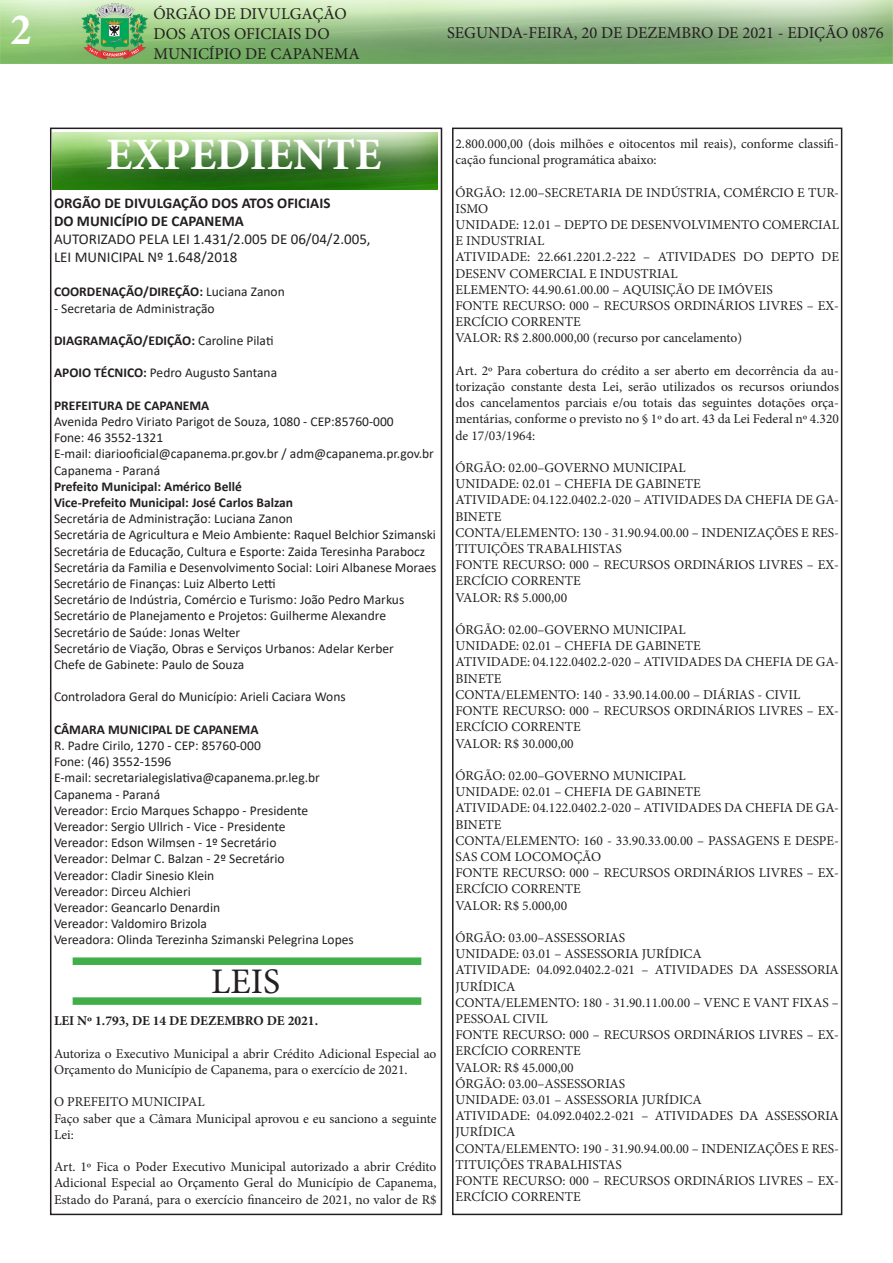
<style>
.page{position:relative;width:893px;height:1263px;background:#fff}
.page>*{position:absolute;margin:0;border:0;box-sizing:border-box;transform-origin:0 0}
.t1{font:700 45px "Minion Pro";color:#fff}
.t2{font:700 condensed 45px "Minion Pro";color:#fff}
.t3{font:36px "Minion Pro";color:#231f20}
.t4{font:16.5px/19.8px "Minion Pro";color:#231f20}
.t5{font:15px "Calibri";color:#231f20}
.t6{font:700 15px "Calibri";color:#231f20}
.t7{font:13.5px/16.2px "Minion Pro";color:#231f20}
.t8{font:13.5px "Calibri";color:#231f20}
.t9{font:700 13.5px "Calibri";color:#231f20}
.t10{font:700 13.5px "Minion Pro";color:#231f20}
.s1{font-weight:400}
.s2{font-weight:700}
</style>
<div class="page">
<div style="left:50px;top:128px;width:392px;height:1087px;border:2px solid #231f20"></div>
<img style="left:0;top:0;width:893px;height:64px">
<div style="left:452px;top:128px;width:390px;height:1087px;border:2px solid #231f20"></div>
<img style="left:53px;top:132px;width:384px;height:58px">
<div style="left:73px;top:957px;width:348px;height:8px;background:#40ae49"></div>
<div style="left:73px;top:997px;width:348px;height:8px;background:#40ae49"></div>
<h1 class="t2" style="left:11px;top:-1px;width:22px">2</h1>
<p class="t4" style="left:153px;top:4px;width:208px">ÓRGÃO DE DIVULGAÇÃO<br>DOS ATOS OFICIAIS DO<br>MUNICÍPIO DE CAPANEMA</p>
<p class="t4" style="left:447px;top:23px;width:438px">SEGUNDA-FEIRA, 20 DE DEZEMBRO DE 2021 - EDIÇÃO 0876</p>
<p class="t1" style="left:106px;top:123px;width:277px">EXPEDIENTE</p>
<p class="t6" style="left:54px;top:193px;width:278px">ORGÃO DE DIVULGAÇÃO DOS ATOS OFICIAIS</p>
<p class="t6" style="left:54px;top:211px;width:191px">DO MUNICÍPIO DE CAPANEMA</p>
<p class="t5" style="left:54px;top:229px;width:318px">AUTORIZADO PELA LEI 1.431/2.005 DE 06/04/2.005,</p>
<p class="t5" style="left:54px;top:247px;width:185px">LEI MUNICIPAL Nº 1.648/2018</p>
<p class="t9" style="left:54px;top:282px;width:232px">COORDENAÇÃO/DIREÇÃO: <span class="s1">Luciana Zanon</span></p>
<p class="t8" style="left:54px;top:299px;width:162px">- Secretaria de Administração</p>
<p class="t9" style="left:54px;top:331px;width:221px">DIAGRAMAÇÃO/EDIÇÃO: <span class="s1">Caroline Pilati</span></p>
<p class="t8" style="left:54px;top:363px;width:225px"><span class="s2">APOIO TÉCNICO:</span> Pedro Augusto Santana</p>
<p class="t9" style="left:54px;top:396px;width:157px">PREFEITURA DE CAPANEMA</p>
<p class="t8" style="left:54px;top:412px;width:341px">Avenida Pedro Viriato Parigot de Souza, 1080 - CEP:85760-000</p>
<p class="t8" style="left:54px;top:428px;width:111px">Fone: 46 3552-1321</p>
<p class="t8" style="left:54px;top:444px;width:381px">E-mail: diariooficial@capanema.pr.gov.br / adm@capanema.pr.gov.br</p>
<p class="t8" style="left:54px;top:461px;width:108px">Capanema - Paraná</p>
<p class="t9" style="left:54px;top:477px;width:189px">Prefeito Municipal: Américo Bellé</p>
<p class="t9" style="left:54px;top:493px;width:241px">Vice-Prefeito Municipal: José Carlos Balzan</p>
<p class="t8" style="left:54px;top:509px;width:240px">Secretária de Administração: Luciana Zanon</p>
<p class="t8" style="left:54px;top:525px;width:384px">Secretária de Agricultura e Meio Ambiente: Raquel Belchior Szimanski</p>
<p class="t8" style="left:54px;top:542px;width:373px">Secretária de Educação, Cultura e Esporte: Zaida Teresinha Parabocz</p>
<p class="t8" style="left:54px;top:558px;width:384px">Secretária da Familia e Desenvolvimento Social: Loiri Albanese Moraes</p>
<p class="t8" style="left:54px;top:574px;width:223px">Secretário de Finanças: Luiz Alberto Letti</p>
<p class="t8" style="left:54px;top:590px;width:352px">Secretário de Indústria, Comércio e Turismo: João Pedro Markus</p>
<p class="t8" style="left:54px;top:606px;width:334px">Secretário de Planejamento e Projetos: Guilherme Alexandre</p>
<p class="t8" style="left:54px;top:623px;width:188px">Secretário de Saúde: Jonas Welter</p>
<p class="t8" style="left:54px;top:639px;width:341px">Secretário de Viação, Obras e Serviços Urbanos: Adelar Kerber</p>
<p class="t8" style="left:54px;top:655px;width:192px">Chefe de Gabinete: Paulo de Souza</p>
<p class="t8" style="left:54px;top:687px;width:293px">Controladora Geral do Município: Arieli Caciara Wons</p>
<p class="t9" style="left:54px;top:720px;width:206px">CÂMARA MUNICIPAL DE CAPANEMA</p>
<p class="t8" style="left:54px;top:736px;width:208px">R. Padre Cirilo, 1270 - CEP: 85760-000</p>
<p class="t8" style="left:54px;top:752px;width:119px">Fone: (46) 3552-1596</p>
<p class="t8" style="left:54px;top:768px;width:267px">E-mail: secretarialegislativa@capanema.pr.leg.br</p>
<p class="t8" style="left:54px;top:785px;width:108px">Capanema - Paraná</p>
<p class="t8" style="left:54px;top:801px;width:256px">Vereador: Ercio Marques Schappo - Presidente</p>
<p class="t8" style="left:54px;top:817px;width:233px">Vereador: Sergio Ullrich - Vice - Presidente</p>
<p class="t8" style="left:54px;top:833px;width:224px">Vereador: Edson Wilmsen - 1º Secretário</p>
<p class="t8" style="left:54px;top:849px;width:232px">Vereador: Delmar C. Balzan - 2º Secretário</p>
<p class="t8" style="left:54px;top:866px;width:162px">Vereador: Cladir Sinesio Klein</p>
<p class="t8" style="left:54px;top:882px;width:138px">Vereador: Dirceu Alchieri</p>
<p class="t8" style="left:54px;top:898px;width:168px">Vereador: Geancarlo Denardin</p>
<p class="t8" style="left:54px;top:914px;width:155px">Vereador: Valdomiro Brizola</p>
<p class="t8" style="left:54px;top:930px;width:301px">Vereadora: Olinda Terezinha Szimanski Pelegrina Lopes</p>
<p class="t3" style="left:211px;top:957px;width:71px">LEIS</p>
<p class="t10" style="left:54px;top:1011px;width:266px">LEI Nº 1.793, DE 14 DE DEZEMBRO DE 2021.</p>
<p class="t7" style="left:54px;top:1045px;width:384px">Autoriza o Executivo Municipal a abrir Crédito Adicional Especial ao<br>Orçamento do Município de Capanema, para o exercício de 2021.</p>
<p class="t7" style="left:54px;top:1094px;width:152px">O PREFEITO MUNICIPAL</p>
<p class="t7" style="left:54px;top:1110px;width:384px">Faço saber que a Câmara Municipal aprovou e eu sanciono a seguinte<br>Lei:</p>
<p class="t7" style="left:54px;top:1159px;width:384px;text-align:justify">Art. 1º Fica o Poder Executivo Municipal autorizado a abrir Crédito Adicional Especial ao Orçamento Geral do Município de Capanema, Estado do Paraná, para o exercício financeiro de 2021, no valor de R$</p>
<p class="t7" style="left:455px;top:136px;width:385px">2.800.000,00 (dois milhões e oitocentos mil reais), conforme classifi&shy;cação funcional programática abaixo:</p>
<p class="t7" style="left:455px;top:184px;width:385px">ÓRGÃO: 12.00–SECRETARIA DE INDÚSTRIA, COMÉRCIO E TUR-<br>ISMO</p>
<p class="t7" style="left:455px;top:217px;width:385px">UNIDADE: 12.01 – DEPTO DE DESENVOLVIMENTO COMERCIAL<br>E INDUSTRIAL</p>
<p class="t7" style="left:455px;top:249px;width:385px">ATIVIDADE: 22.661.2201.2-222 – ATIVIDADES DO DEPTO DE<br>DESENV COMERCIAL E INDUSTRIAL</p>
<p class="t7" style="left:455px;top:281px;width:319px">ELEMENTO: 44.90.61.00.00 – AQUISIÇÃO DE IMÓVEIS</p>
<p class="t7" style="left:455px;top:298px;width:385px">FONTE RECURSO: 000 – RECURSOS ORDINÁRIOS LIVRES – EX-<br>ERCÍCIO CORRENTE</p>
<p class="t7" style="left:455px;top:330px;width:288px">VALOR: R$ 2.800.000,00 (recurso por cancelamento)</p>
<p class="t7" style="left:455px;top:362px;width:385px;text-align:justify">Art. 2º Para cobertura do crédito a ser aberto em decorrência da au&shy;torização constante desta Lei, serão utilizados os recursos oriundos dos cancelamentos parciais e/ou totais das seguintes dotações orça&shy;mentárias, conforme o previsto no § 1º do art. 43 da Lei Federal nº 4.320 de 17/03/1964:</p>
<p class="t7" style="left:455px;top:460px;width:232px">ÓRGÃO: 02.00–GOVERNO MUNICIPAL</p>
<p class="t7" style="left:455px;top:476px;width:247px">UNIDADE: 02.01 – CHEFIA DE GABINETE</p>
<p class="t7" style="left:455px;top:492px;width:385px">ATIVIDADE: 04.122.0402.2-020 – ATIVIDADES DA CHEFIA DE GA-<br>BINETE</p>
<p class="t7" style="left:455px;top:524px;width:385px">CONTA/ELEMENTO: 130 - 31.90.94.00.00 – INDENIZAÇÕES E RES-<br>TITUIÇÕES TRABALHISTAS</p>
<p class="t7" style="left:455px;top:557px;width:385px">FONTE RECURSO: 000 – RECURSOS ORDINÁRIOS LIVRES – EX-<br>ERCÍCIO CORRENTE</p>
<p class="t7" style="left:455px;top:589px;width:113px">VALOR: R$ 5.000,00</p>
<p class="t7" style="left:455px;top:622px;width:232px">ÓRGÃO: 02.00–GOVERNO MUNICIPAL</p>
<p class="t7" style="left:455px;top:638px;width:247px">UNIDADE: 02.01 – CHEFIA DE GABINETE</p>
<p class="t7" style="left:455px;top:654px;width:385px">ATIVIDADE: 04.122.0402.2-020 – ATIVIDADES DA CHEFIA DE GA-<br>BINETE</p>
<p class="t7" style="left:455px;top:686px;width:346px">CONTA/ELEMENTO: 140 - 33.90.14.00.00 – DIÁRIAS - CIVIL</p>
<p class="t7" style="left:455px;top:703px;width:385px">FONTE RECURSO: 000 – RECURSOS ORDINÁRIOS LIVRES – EX-<br>ERCÍCIO CORRENTE</p>
<p class="t7" style="left:455px;top:735px;width:120px">VALOR: R$ 30.000,00</p>
<p class="t7" style="left:455px;top:767px;width:232px">ÓRGÃO: 02.00–GOVERNO MUNICIPAL</p>
<p class="t7" style="left:455px;top:784px;width:247px">UNIDADE: 02.01 – CHEFIA DE GABINETE</p>
<p class="t7" style="left:455px;top:800px;width:385px">ATIVIDADE: 04.122.0402.2-020 – ATIVIDADES DA CHEFIA DE GA-<br>BINETE</p>
<p class="t7" style="left:455px;top:832px;width:385px">CONTA/ELEMENTO: 160 - 33.90.33.00.00 – PASSAGENS E DESPE-<br>SAS COM LOCOMOÇÃO</p>
<p class="t7" style="left:455px;top:865px;width:385px">FONTE RECURSO: 000 – RECURSOS ORDINÁRIOS LIVRES – EX-<br>ERCÍCIO CORRENTE</p>
<p class="t7" style="left:455px;top:897px;width:113px">VALOR: R$ 5.000,00</p>
<p class="t7" style="left:455px;top:929px;width:171px">ÓRGÃO: 03.00–ASSESSORIAS</p>
<p class="t7" style="left:455px;top:946px;width:248px">UNIDADE: 03.01 – ASSESSORIA JURÍDICA</p>
<p class="t7" style="left:455px;top:962px;width:385px">ATIVIDADE: 04.092.0402.2-021 – ATIVIDADES DA ASSESSORIA<br>JURÍDICA</p>
<p class="t7" style="left:455px;top:994px;width:385px">CONTA/ELEMENTO: 180 - 31.90.11.00.00 – VENC E VANT FIXAS –<br>PESSOAL CIVIL</p>
<p class="t7" style="left:455px;top:1027px;width:385px">FONTE RECURSO: 000 – RECURSOS ORDINÁRIOS LIVRES – EX-<br>ERCÍCIO CORRENTE</p>
<p class="t7" style="left:455px;top:1059px;width:120px">VALOR: R$ 45.000,00</p>
<p class="t7" style="left:455px;top:1075px;width:171px">ÓRGÃO: 03.00–ASSESSORIAS</p>
<p class="t7" style="left:455px;top:1091px;width:248px">UNIDADE: 03.01 – ASSESSORIA JURÍDICA</p>
<p class="t7" style="left:455px;top:1108px;width:385px">ATIVIDADE: 04.092.0402.2-021 – ATIVIDADES DA ASSESSORIA<br>JURÍDICA</p>
<p class="t7" style="left:455px;top:1140px;width:385px">CONTA/ELEMENTO: 190 - 31.90.94.00.00 – INDENIZAÇÕES E RES-<br>TITUIÇÕES TRABALHISTAS</p>
<p class="t7" style="left:455px;top:1172px;width:385px">FONTE RECURSO: 000 – RECURSOS ORDINÁRIOS LIVRES – EX-<br>ERCÍCIO CORRENTE</p>
</div>
